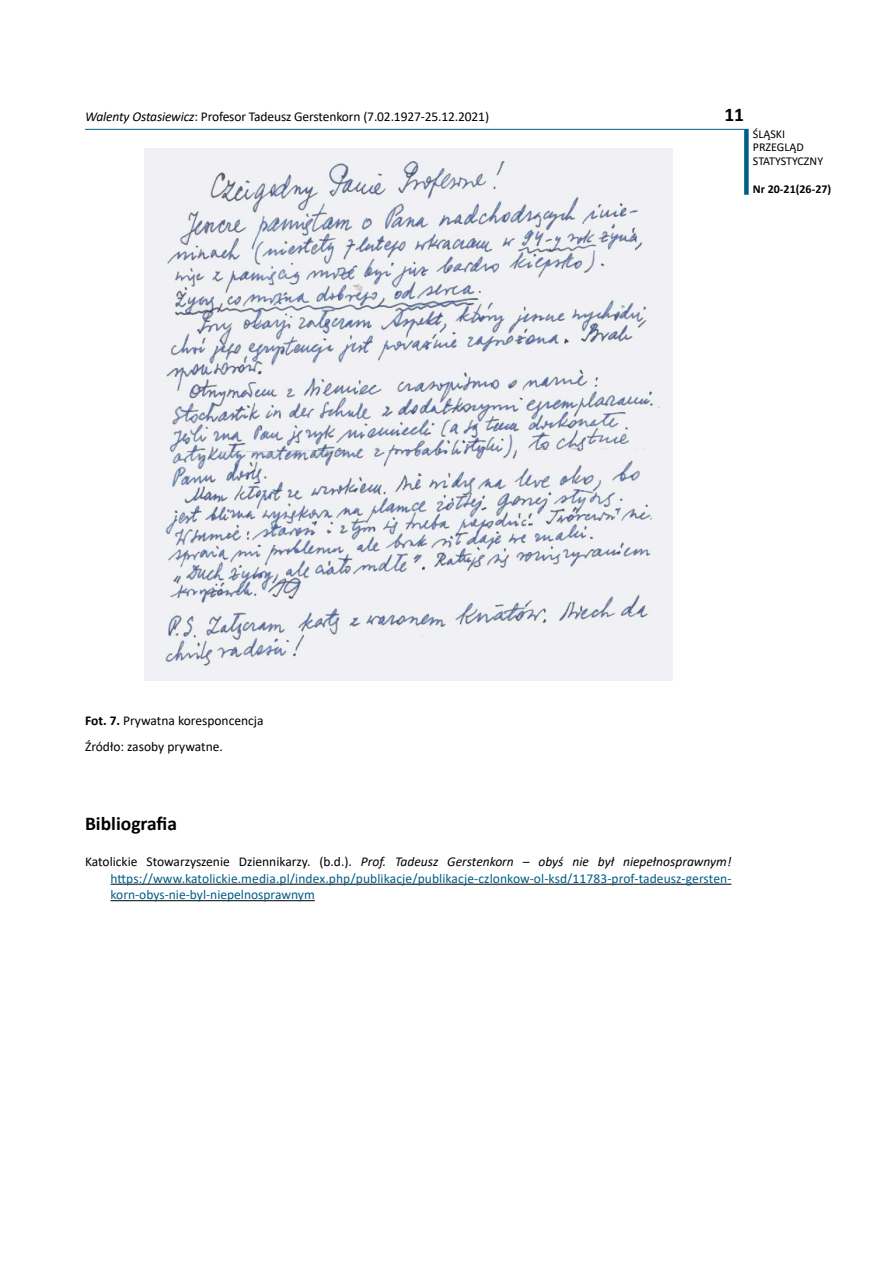
<style>
.page{position:relative;width:893px;height:1263px;background:#fff}
.page>*{position:absolute;margin:0;border:0;box-sizing:border-box;transform-origin:0 0}
.t1{font:700 19.5px "Calibri";color:#000}
.t2{font:13.5px/16.5px "Calibri";color:#005d89;text-align:justify}
.t3{font:13.5px/25.5px "Calibri";letter-spacing:-.01em;color:#000}
.t4{font:12px/13.5px "Calibri";color:#000}
.t5{font:700 12px "Calibri";color:#000}
.s1{font-style:italic}
.s2{font-weight:700}
.s3{color:#000}
.s4{font-style:italic;color:#000}
</style>
<div class="page">
<hr style="left:85px;top:129px;width:659px;height:1px;background:#005d89">
<div style="left:744px;top:129px;width:5px;height:66px;background:#005d89"></div>
<hr style="left:111px;top:884px;width:620px;height:1px;background:#000">
<hr style="left:111px;top:900px;width:204px;height:1px;background:#000">
<img style="left:144px;top:149px;width:528px;height:532px">
<p class="t3" style="left:85px;top:104px;width:406px"><span class="s1">Walenty Ostasiewicz</span>: Profesor Tadeusz Gerstenkorn (7.02.1927-25.12.2021)</p>
<h1 class="t1" style="left:724px;top:101px;width:21px">11</h1>
<p class="t4" style="left:753px;top:127px;width:72px">ŚLĄSKI<br>PRZEGLĄD<br>STATYSTYCZNY</p>
<p class="t5" style="left:753px;top:181px;width:80px">Nr 20-21(26-27)</p>
<p class="t3" style="left:85px;top:707px;width:180px"><span class="s2">Fot. 7.</span> Prywatna koresponcencja<br>Źródło: zasoby prywatne.</p>
<h1 class="t1" style="left:85px;top:810px;width:93px">Bibliografia</h1>
<p class="t2" style="left:111px;top:853px;width:622px;text-indent:-26px"><span class="s3">Katolickie Stowarzyszenie Dziennikarzy. (b.d.).</span> <span class="s4">Prof. Tadeusz Gerstenkorn – obyś nie był niepełnosprawnym! </span>https://www.katolickie.media.pl/index.php/publikacje/publikacje-czlonkow-ol-ksd/11783-prof-tadeusz-gersten&shy;korn-obys-nie-byl-niepelnosprawnym</p>
</div>
